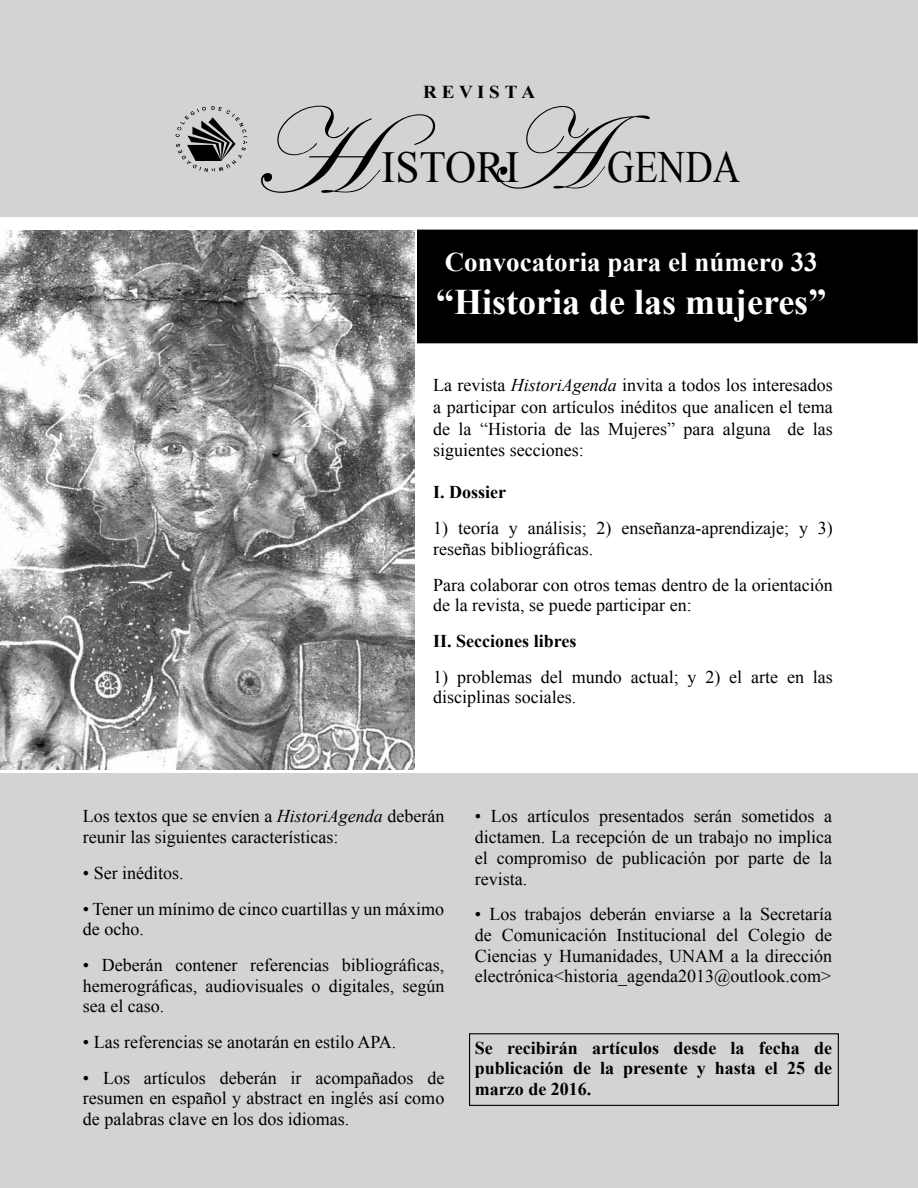
<style>
.page{position:relative;width:918px;height:1188px;background:#fff}
.page>*{position:absolute;margin:0;border:0;box-sizing:border-box;transform-origin:0 0}
.t1{font:121.65px "Edwardian Script ITC";color:#000;scale:1.12 1}
.t2{font:117.15px "Edwardian Script ITC";color:#000}
.t3{font:44.85px "Times New Roman";color:#000;scale:.85 1}
.t4{font:44.4px "Times New Roman";color:#000}
.t5{font:700 36px "Times New Roman";color:#fff}
.t6{font:700 27px "Times New Roman";color:#fff}
.t7{font:700 18.15px "Times New Roman";color:#000;scale:1.05 1}
.t8{font:18px/20.7px "Times New Roman";color:#000;text-align:justify}
.t9{font:700 18px/20.7px "Times New Roman";color:#000;text-align:justify}
.s1{font-style:italic}
</style>
<div class="page">
<div style="left:0;top:774px;width:918px;height:414px;background:#d1d3d4"></div>
<div style="left:0;top:1px;width:918px;height:216px;background:#d1d3d4"></div>
<svg style="left:176px;top:106px;width:71px;height:66px"></svg>
<div style="left:418px;top:230px;width:499px;height:113px;background:#000"></div>
<img style="left:0;top:230px;width:414px;height:540px">
<div style="left:469px;top:1033px;width:370px;height:73px;border:1px solid #000"></div>
<p class="t7" style="left:423px;top:79px;width:108px">R E V I S T A</p>
<h1 class="t1" style="left:249px;top:87px;width:167px">H</h1>
<h2 class="t2" style="left:487px;top:87px;width:108px">A</h2>
<h3 class="t3" style="left:607px;top:137px;width:158px">GENDA</h3>
<h3 class="t4" style="left:381px;top:137px;width:140px">ISTORI</h3>
<h3 class="t6" style="left:445px;top:244px;width:374px">Convocatoria para el número 33</h3>
<h3 class="t5" style="left:436px;top:278px;width:392px">“Historia de las mujeres”</h3>
<p class="t8" style="left:433px;top:374px;width:401px;line-height:21.6px">La revista <span class="s1">HistoriAgenda</span> invita a todos los interesados a participar con artículos inéditos que analicen el tema de la “Historia de las Mujeres” para alguna de las siguientes secciones:</p>
<p class="t9" style="left:433px;top:482px;width:74px">I. Dossier</p>
<p class="t8" style="left:433px;top:517px;width:401px">1) teoría y análisis; 2) enseñanza-aprendizaje; y 3) reseñas bibliográficas.</p>
<p class="t8" style="left:433px;top:574px;width:401px">Para colaborar con otros temas dentro de la orientación de la revista, se puede participar en:</p>
<p class="t9" style="left:433px;top:630px;width:145px">II. Secciones libres</p>
<p class="t8" style="left:433px;top:666px;width:401px">1) problemas del mundo actual; y 2) el arte en las disciplinas sociales.</p>
<p class="t8" style="left:83px;top:806px;width:363px">Los textos que se envíen a <span class="s1">HistoriAgenda</span> deberán reunir las siguientes características:</p>
<p class="t8" style="left:83px;top:862px;width:102px">• Ser inéditos.</p>
<p class="t8" style="left:83px;top:898px;width:363px">• Tener un mínimo de cinco cuartillas y un máximo de ocho.</p>
<p class="t8" style="left:83px;top:954px;width:363px">• Deberán contener referencias bibliográficas, hemerográficas, audiovisuales o digitales, según sea el caso.</p>
<p class="t8" style="left:83px;top:1031px;width:315px">• Las referencias se anotarán en estilo APA.</p>
<p class="t8" style="left:83px;top:1067px;width:363px">• Los artículos deberán ir acompañados de resumen en español y abstract en inglés así como de palabras clave en los dos idiomas.</p>
<p class="t8" style="left:475px;top:806px;width:359px">• Los artículos presentados serán sometidos a dictamen. La recepción de un trabajo no implica el compromiso de publicación por parte de la revista.</p>
<p class="t8" style="left:475px;top:904px;width:359px">• Los trabajos deberán enviarse a la Secretaría de Comunicación Institucional del Colegio de Ciencias y Humanidades, UNAM a la dirección electrónica&lt;historia_agenda2013@outlook.com&gt;</p>
<p class="t9" style="left:475px;top:1037px;width:359px">Se recibirán artículos desde la fecha de publicación de la presente y hasta el 25 de marzo de 2016.</p>
</div>
